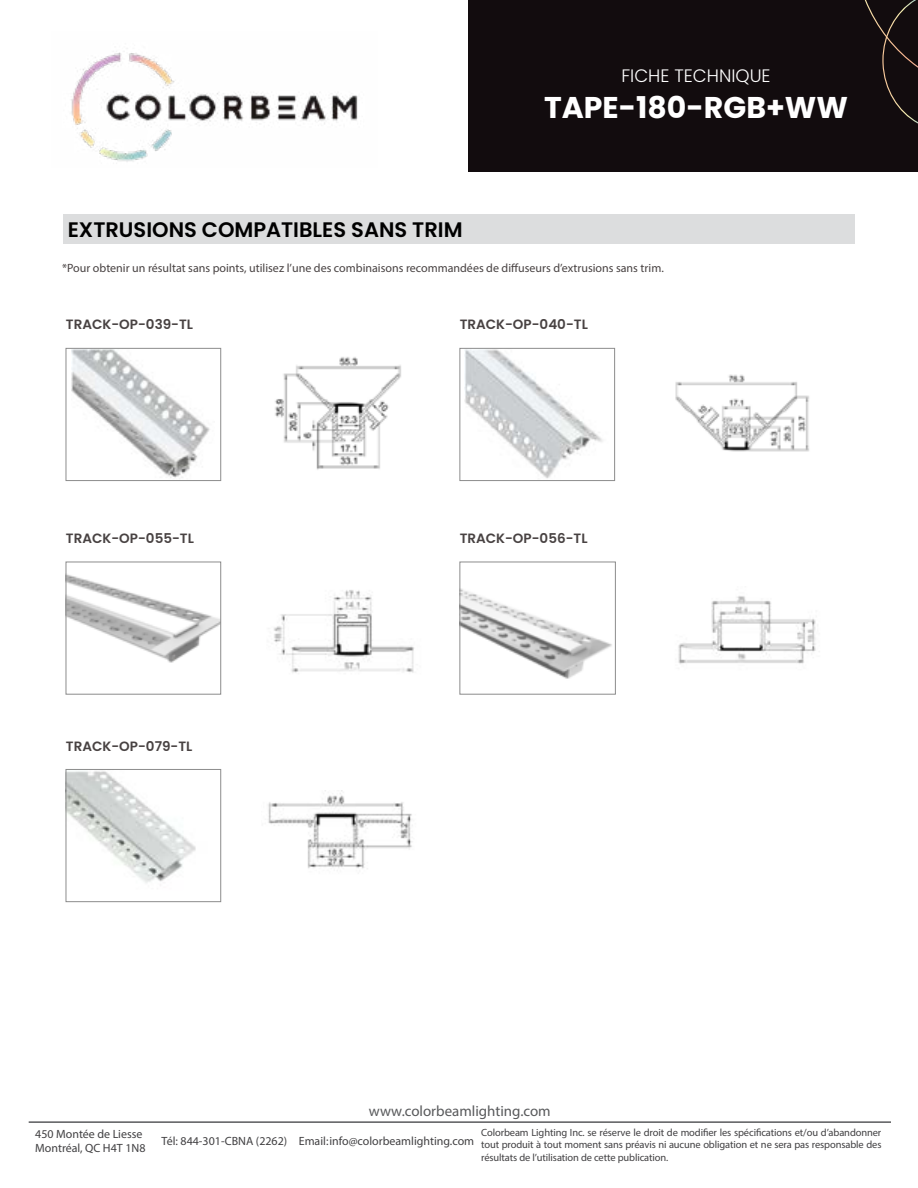
<style>
.page{position:relative;width:918px;height:1188px;background:#fff}
.page>*{position:absolute;margin:0;border:0;box-sizing:border-box;transform-origin:0 0}
.t1{font:700 30px "Poppins";color:#fff}
.t2{font:600 21px "Poppins";color:#000}
.t3{font:300 18px "Poppins";color:#fff}
.t4{font:15px "Myriad Pro";color:#58595b}
.t5{font:600 13.5px "Poppins";color:#484242}
.t6{font:12px "Myriad Pro";color:#484242}
.t7{font:12px/14.4px "Myriad Pro";color:#414042}
.t8{font:10.5px/12.6px "Myriad Pro";letter-spacing:-.01em;color:#414042;text-align:justify}
</style>
<div class="page">
<hr style="left:29px;top:1121px;width:862px;height:2px;background:#58595b">
<div style="left:468px;top:0;width:450px;height:171px;background:#120c0e"></div>
<svg style="left:865px;top:0;width:53px;height:124px"></svg>
<img style="left:71px;top:52px;width:287px;height:110px">
<div style="left:63px;top:215px;width:791px;height:29px;background:#dcddde"></div>
<img style="left:72px;top:350px;width:138px;height:128px">
<div style="left:66px;top:348px;width:155px;height:133px;border:1px solid #8c8c8c"></div>
<img style="left:68px;top:574px;width:151px;height:89px">
<div style="left:66px;top:562px;width:155px;height:132px;border:1px solid #8c8c8c"></div>
<img style="left:275px;top:357px;width:126px;height:113px">
<img style="left:464px;top:350px;width:139px;height:129px">
<div style="left:460px;top:348px;width:155px;height:133px;border:1px solid #8c8c8c"></div>
<img style="left:675px;top:374px;width:134px;height:78px">
<img style="left:274px;top:590px;width:140px;height:83px">
<img style="left:462px;top:589px;width:150px;height:90px">
<div style="left:460px;top:562px;width:156px;height:132px;border:1px solid #8c8c8c"></div>
<img style="left:678px;top:596px;width:138px;height:68px">
<img style="left:68px;top:771px;width:128px;height:112px">
<div style="left:66px;top:769px;width:155px;height:133px;border:1px solid #8c8c8c"></div>
<img style="left:268px;top:793px;width:145px;height:76px">
<h3 class="t3" style="left:621px;top:65px;width:151px">FICHE TECHNIQUE</h3>
<h1 class="t1" style="left:544px;top:90px;width:306px">TAPE-180-RGB+WW</h1>
<h2 class="t2" style="left:68px;top:217px;width:396px">EXTRUSIONS COMPATIBLES SANS TRIM</h2>
<p class="t6" style="left:62px;top:260px;width:603px">*Pour obtenir un résultat sans points, utilisez l’une des combinaisons recommandées de diffuseurs d’extrusions sans trim.</p>
<p class="t5" style="left:66px;top:317px;width:129px">TRACK-OP-039-TL</p>
<p class="t5" style="left:66px;top:530px;width:129px">TRACK-OP-055-TL</p>
<p class="t5" style="left:66px;top:739px;width:128px">TRACK-OP-079-TL</p>
<p class="t5" style="left:460px;top:317px;width:130px">TRACK-OP-040-TL</p>
<p class="t5" style="left:460px;top:530px;width:129px">TRACK-OP-056-TL</p>
<h3 class="t4" style="left:369px;top:1102px;width:183px">www.colorbeamlighting.com</h3>
<p class="t7" style="left:35px;top:1127px;width:112px">450 Montée de Liesse<br>Montréal, QC H4T 1N8</p>
<p class="t7" style="left:299px;top:1133px;width:177px">Email: info@colorbeamlighting.com</p>
<p class="t8" style="left:481px;top:1126px;width:402px">Colorbeam Lighting Inc. se réserve le droit de modifier les spécifications et/ou d’abandonner tout produit à tout moment sans préavis ni aucune obligation et ne sera pas responsable des résultats de l’utilisation de cette publication.</p>
<p class="t7" style="left:162px;top:1133px;width:127px">Tél: 844-301-CBNA (2262)</p>
</div>
